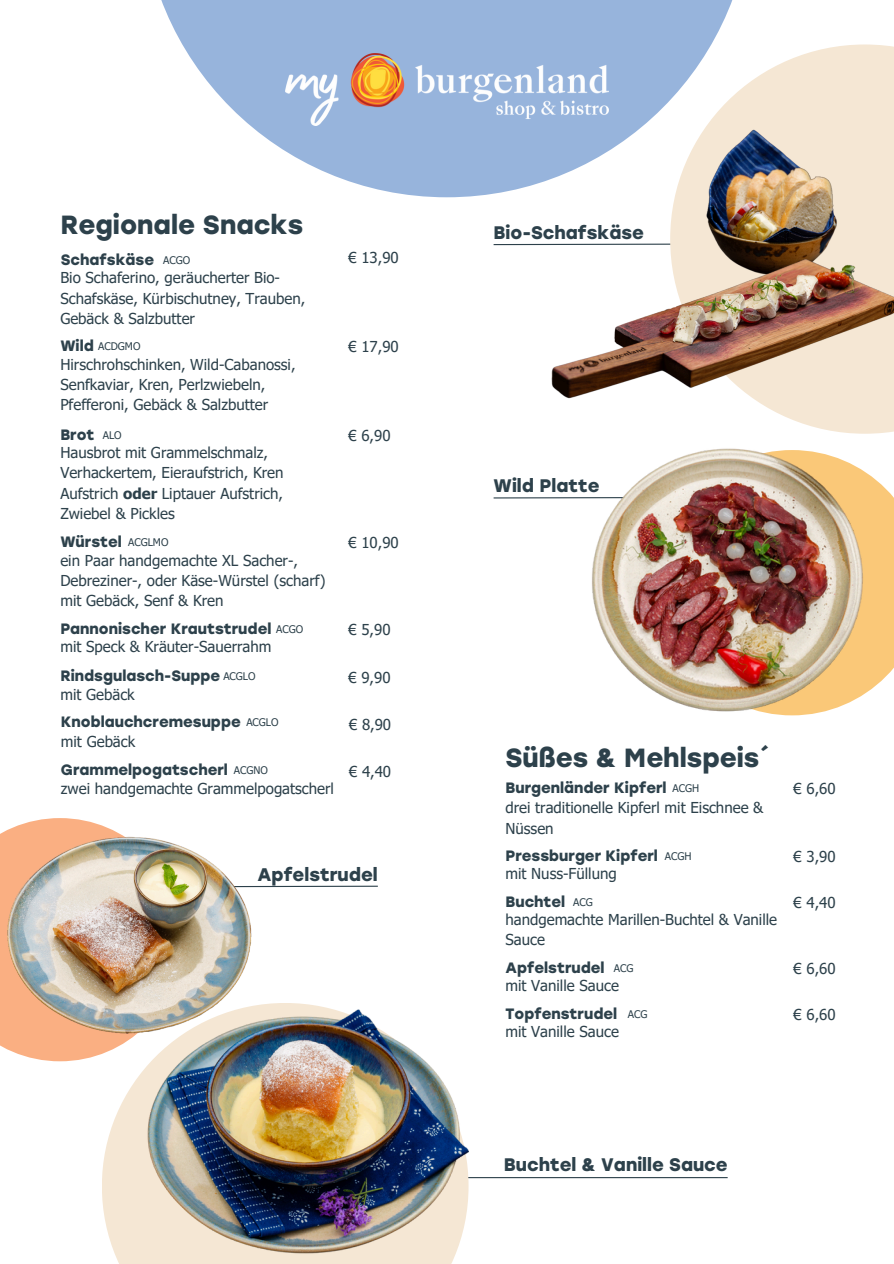
<style>
.page{position:relative;width:894px;height:1264px;background:#fff}
.page>*{position:absolute;margin:0;border:0;box-sizing:border-box;transform-origin:0 0}
.t1{font:700 26.25px "Stolzl";color:#2d414b}
.t2{font:700 18.15px "Stolzl";color:#2d414b}
.t3{font:15px/20.2px "Tahoma";color:#2d414b}
.t4{font:700 15px "Stolzl";color:#2d414b}
.t5{font:10.5px "Tahoma";color:#2d414b}
.s1{font-weight:700}
</style>
<div class="page">
<img style="left:0;top:818px;width:272px;height:243px">
<svg style="left:161px;top:0;width:572px;height:197px;fill:#97b4dc"></svg>
<img style="left:285px;top:54px;width:323px;height:72px">
<svg style="left:493px;top:497px;width:80px;height:2px"></svg>
<div style="left:881px;top:484px;width:12px;height:197px;background:#fac878"></div>
<svg style="left:493px;top:243px;width:177px;height:3px"></svg>
<svg style="left:670px;top:44px;width:223px;height:390px;fill:#f5e7d4"></svg>
<img style="left:681px;top:78px;width:192px;height:169px">
<img style="left:551px;top:247px;width:342px;height:170px">
<img style="left:573px;top:448px;width:308px;height:268px">
<hr style="left:323px;top:1176px;width:404px;height:2px;background:#2d414b">
<svg style="left:102px;top:1002px;width:30px;height:261px;fill:#f5e7d4"></svg>
<img style="left:132px;top:1000px;width:351px;height:263px">
<h1 class="t1" style="left:60px;top:209px;width:244px">Regionale Snacks</h1>
<h2 class="t4" style="left:61px;top:250px;width:95px">Schafskäse</h2>
<p class="t5" style="left:163px;top:253px;width:29px">ACGO</p>
<p class="t3" style="left:60px;top:267px;width:246px">Bio Schaferino, geräucherter Bio-<br>Schafskäse, Kürbischutney, Trauben,<br>Gebäck &amp; Salzbutter</p>
<h3 class="t4" style="left:60px;top:337px;width:35px">Wild</h3>
<p class="t5" style="left:98px;top:339px;width:44px">ACDGMO</p>
<h4 class="t3" style="left:60px;top:353px;width:237px">Hirschrohschinken, Wild-Cabanossi,<br>Senfkaviar, Kren, Perlzwiebeln,<br>Pfefferoni, Gebäck &amp; Salzbutter</h4>
<h4 class="t4" style="left:60px;top:425px;width:36px">Brot</h4>
<p class="t5" style="left:103px;top:428px;width:20px">ALO</p>
<h4 class="t3" style="left:60px;top:442px;width:225px">Hausbrot mit Grammelschmalz,<br>Verhackertem, Eieraufstrich, Kren<br>Aufstrich <span class="s1">oder</span> Liptauer Aufstrich,<br>Zwiebel &amp; Pickles</h4>
<p class="t4" style="left:60px;top:533px;width:63px">Würstel</p>
<h4 class="t5" style="left:128px;top:536px;width:42px">ACGLMO</h4>
<p class="t3" style="left:60px;top:549px;width:266px">ein Paar handgemachte XL Sacher-,<br>Debreziner-, oder Käse-Würstel (scharf) mit Gebäck, Senf &amp; Kren</p>
<h2 class="t4" style="left:60px;top:619px;width:212px">Pannonischer Krautstrudel</h2>
<p class="t5" style="left:276px;top:622px;width:29px">ACGO</p>
<h3 class="t3" style="left:60px;top:636px;width:212px">mit Speck &amp; Kräuter-Sauerrahm</h3>
<p class="t4" style="left:60px;top:666px;width:161px">Rindsgulasch-Suppe</p>
<h4 class="t5" style="left:223px;top:669px;width:34px">ACGLO</h4>
<h3 class="t3" style="left:60px;top:684px;width:76px">mit Gebäck</h3>
<h3 class="t4" style="left:61px;top:713px;width:181px">Knoblauchcremesuppe</h3>
<p class="t5" style="left:246px;top:716px;width:34px">ACGLO</p>
<h4 class="t3" style="left:61px;top:730px;width:76px">mit Gebäck</h4>
<p class="t4" style="left:61px;top:761px;width:168px">Grammelpogatscherl</p>
<h3 class="t5" style="left:234px;top:764px;width:36px">ACGNO</h3>
<p class="t3" style="left:61px;top:777px;width:274px">zwei handgemachte Grammelpogatscherl</p>
<h4 class="t3" style="left:348px;top:247px;width:52px">€ 13,90</h4>
<h3 class="t3" style="left:348px;top:336px;width:52px">€ 17,90</h3>
<h3 class="t3" style="left:348px;top:425px;width:44px">€ 6,90</h3>
<h4 class="t3" style="left:348px;top:532px;width:52px">€ 10,90</h4>
<h4 class="t3" style="left:348px;top:618px;width:44px">€ 5,90</h4>
<h4 class="t3" style="left:348px;top:666px;width:44px">€ 9,90</h4>
<p class="t3" style="left:349px;top:713px;width:44px">€ 8,90</p>
<h4 class="t3" style="left:349px;top:760px;width:44px">€ 4,40</h4>
<p class="t2" style="left:257px;top:864px;width:122px">Apfelstrudel</p>
<h2 class="t2" style="left:493px;top:221px;width:152px">Bio-Schafskäse</h2>
<p class="t2" style="left:493px;top:474px;width:107px">Wild Platte</p>
<p class="t1" style="left:505px;top:742px;width:266px">Süßes &amp; Mehlspeis´</p>
<h4 class="t4" style="left:505px;top:778px;width:163px">Burgenländer Kipferl</h4>
<h3 class="t5" style="left:672px;top:781px;width:28px">ACGH</h3>
<h4 class="t3" style="left:505px;top:797px;width:259px">drei traditionelle Kipferl mit Eischnee &amp;<br>Nüssen</h4>
<p class="t3" style="left:793px;top:777px;width:44px">€ 6,60</p>
<h4 class="t4" style="left:505px;top:846px;width:154px">Pressburger Kipferl</h4>
<h3 class="t5" style="left:664px;top:849px;width:28px">ACGH</h3>
<h4 class="t3" style="left:505px;top:863px;width:113px">mit Nuss-Füllung</h4>
<p class="t3" style="left:793px;top:846px;width:44px">€ 3,90</p>
<h4 class="t4" style="left:505px;top:892px;width:61px">Buchtel</h4>
<h1 class="t5" style="left:573px;top:895px;width:21px">ACG</h1>
<h3 class="t3" style="left:505px;top:909px;width:273px">handgemachte Marillen-Buchtel &amp; Vanille<br>Sauce</h3>
<h4 class="t3" style="left:793px;top:891px;width:44px">€ 4,40</h4>
<p class="t4" style="left:505px;top:958px;width:101px">Apfelstrudel</p>
<p class="t5" style="left:613px;top:961px;width:21px">ACG</p>
<h3 class="t3" style="left:505px;top:975px;width:115px">mit Vanille Sauce</h3>
<h4 class="t3" style="left:793px;top:957px;width:44px">€ 6,60</h4>
<p class="t4" style="left:505px;top:1004px;width:113px">Topfenstrudel</p>
<h4 class="t5" style="left:627px;top:1007px;width:21px">ACG</h4>
<h3 class="t3" style="left:505px;top:1020px;width:115px">mit Vanille Sauce</h3>
<p class="t3" style="left:793px;top:1003px;width:44px">€ 6,60</p>
<h4 class="t2" style="left:504px;top:1153px;width:225px">Buchtel &amp; Vanille Sauce</h4>
</div>
